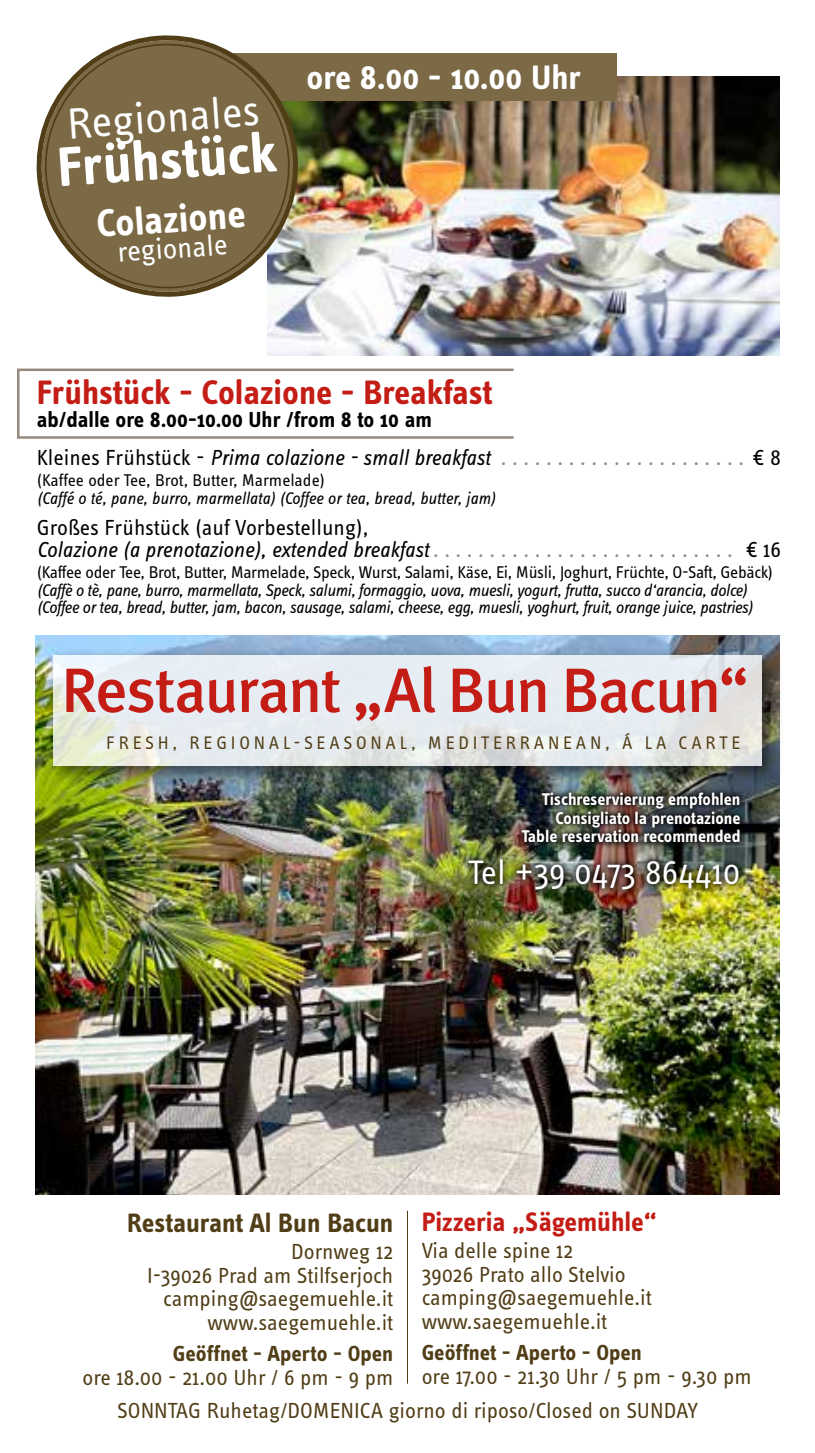
<style>
.page{position:relative;width:815px;height:1453px;background:#fff}
.page>*{position:absolute;margin:0;border:0;box-sizing:border-box;transform-origin:0 0}
.t1{font:500 62.5px "Meta Pro";letter-spacing:-.035em;color:#c31d15}
.t2{font:700 57.5px "Info Text";color:#fff}
.t3{font:45px "Info Text";color:#fff}
.t4{font:700 40px "Info Text";color:#fff}
.t5{font:700 35px "Info Text";letter-spacing:-.005em;color:#c31d15}
.t6{font:700 35px "Info Text";color:#fff}
.t7{font:35px "Info Text";color:#fff}
.t8{font:30px "Info Text";color:#fff}
.t9{font:700 27.5px "Info Text";letter-spacing:-.005em;color:#513e17}
.t10{font:700 27.5px "Info Text";color:#c31d15}
.t11{font:22.5px/23.8px "Info Text";color:#513e17;text-align:right}
.t12{font:700 22.5px/38px "Info Text";color:#000}
.t13{font:italic 22.5px/22.5px "Info Text";letter-spacing:-.005em;color:#000}
.t14{font:700 22.5px "Info Text";color:#513e17}
.t15{font:22.5px "Info Text";color:#000}
.t16{font:18.75px "Info Text";letter-spacing:.2em;color:#513e17}
.t17{font:italic 17.5px/17.5px "Info Text";letter-spacing:-.02em;color:#000}
.t18{font:17.5px "Info Text";letter-spacing:-.02em;color:#000}
.t19{font:700 17.5px/18.8px "Info Text";color:#fff;text-align:right}
.t20{font:italic 17.5px "Info Text";color:#000}
.t21{font:17.5px "Info Text";color:#000}
.s1{font-weight:400}
.s2{font-weight:400;font-style:italic}
.s3{font-weight:400;color:#98897d}
.s4{font-style:normal}
.s5{font-style:normal;color:#98897d}
</style>
<div class="page">
<img style="left:35px;top:636px;width:745px;height:558px">
<div style="left:45px;top:647px;width:739px;height:140px;background:#000;opacity:.75"></div>
<svg style="left:53px;top:655px;width:709px;height:110px;background:#e5eaed"></svg>
<img style="left:267px;top:77px;width:513px;height:278px">
<div style="left:214px;top:53px;width:402px;height:48px;background:#7c6a47"></div>
<img style="left:36px;top:35px;width:264px;height:264px">
<svg style="left:41px;top:40px;width:252px;height:252px"></svg>
<img style="left:514px;top:785px;width:234px;height:65px">
<img style="left:462px;top:851px;width:283px;height:45px">
<hr style="left:407px;top:1211px;width:1px;height:172px;background:#513e17">
<div style="left:17px;top:369px;width:498px;height:70px;border:2px solid #98897d"></div>
<h3 class="t3" style="left:66px;top:100px;width:194px;rotate:-4deg">Regionales</h3>
<h2 class="t2" style="left:55px;top:134px;width:222px;rotate:-4deg">Frühstück</h2>
<h3 class="t4" style="left:95px;top:201px;width:151px;rotate:-4deg">Colazione</h3>
<h3 class="t8" style="left:116px;top:236px;width:112px;rotate:-4deg">regionale</h3>
<h3 class="t6" style="left:306px;top:58px;width:276px">ore 8.00 - 10.00 Uhr</h3>
<h3 class="t5" style="left:37px;top:372px;width:457px">Frühstück - Colazione - Breakfast</h3>
<p class="t12" style="left:37px;top:401px;width:465px">ab/dalle ore 8.00-10.00 Uhr /from 8 to 10 am<br><span class="s1">Kleines Frühstück -</span> <span class="s2">Prima colazione - small breakfast</span> <span class="s3">.......................</span></p>
<p class="t15" style="left:752px;top:446px;width:30px">€ 8</p>
<p class="t21" style="left:37px;top:471px;width:290px">(Kaffee oder Tee, Brot, Butter, Marmelade)</p>
<p class="t20" style="left:37px;top:489px;width:460px">(Caffé o té, pane, burro, marmellata) (Coffee or tea, bread, butter, jam)</p>
<p class="t13" style="left:37px;top:516px;width:399px"><span class="s4">Großes Frühstück (auf Vorbestellung),<br></span>Colazione (a prenotazione), extended breakfast<span class="s5">............................</span></p>
<p class="t15" style="left:745px;top:538px;width:37px">€ 16</p>
<p class="t18" style="left:37px;top:563px;width:738px">(Kaffee oder Tee, Brot, Butter, Marmelade, Speck, Wurst, Salami, Käse, Ei, Müsli, Joghurt, Früchte, O-Saft, Gebäck)</p>
<p class="t17" style="left:37px;top:581px;width:717px">(Caffè o tè, pane, burro, marmellata, Speck, salumi, formaggio, uova, muesli, yogurt, frutta, succo d‘arancia, dolce) (Coffee or tea, bread, butter, jam, bacon, sausage, salami, cheese, egg, muesli, yoghurt, fruit, orange juice, pastries)</p>
<h1 class="t1" style="left:61px;top:642px;width:689px">Restaurant „Al Bun Bacun“</h1>
<p class="t16" style="left:106px;top:733px;width:636px">FRESH, REGIONAL-SEASONAL, MEDITERRANEAN, Á LA CARTE</p>
<p class="t19" style="left:522px;top:790px;width:221px">Tischreservierung empfohlen<br>Consigliato la prenotazione<br>Table reservation recommended</p>
<h3 class="t7" style="left:468px;top:854px;width:274px">Tel +39 0473 864410</h3>
<p class="t9" style="left:127px;top:1207px;width:268px">Restaurant Al Bun Bacun</p>
<p class="t11" style="left:147px;top:1239px;width:248px">Dornweg 12<br>I-39026 Prad am Stilfserjoch camping@saegemuehle.it www.saegemuehle.it</p>
<p class="t14" style="left:173px;top:1340px;width:222px">Geöffnet - Aperto - Open</p>
<p class="t11" style="left:83px;top:1365px;width:312px">ore 18.00 - 21.00 Uhr / 6 pm - 9 pm</p>
<p class="t10" style="left:422px;top:1205px;width:237px">Pizzeria „Sägemühle“</p>
<p class="t11" style="left:422px;top:1238px;width:232px;text-align:left">Via delle spine 12<br>39026 Prato allo Stelvio camping@saegemuehle.it www.saegemuehle.it</p>
<p class="t14" style="left:422px;top:1339px;width:222px">Geöffnet - Aperto - Open</p>
<p class="t11" style="left:422px;top:1364px;width:331px">ore 17.00 - 21.30 Uhr / 5 pm - 9.30 pm</p>
<p class="t11" style="left:117px;top:1398px;width:582px">SONNTAG Ruhetag/DOMENICA giorno di riposo/Closed on SUNDAY</p>
</div>
